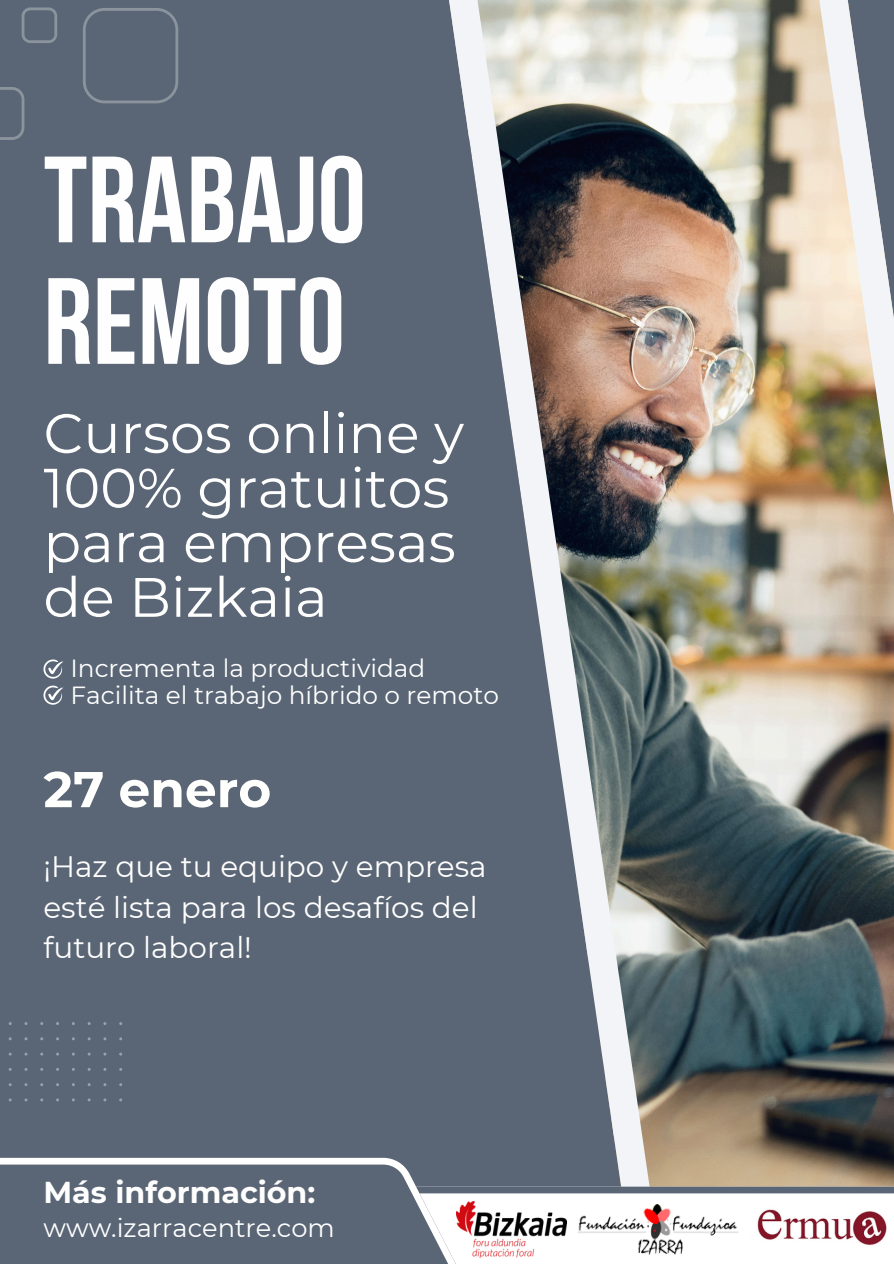
<style>
.page{position:relative;width:894px;height:1264px;background:#fff}
.page>*{position:absolute;margin:0;border:0;box-sizing:border-box;transform-origin:0 0}
.t1{font:122.4px/121.5px "Bebas Neue Cyrillic";color:#fffefe}
.t2{font:55.35px/54.6px "Montserrat";color:#fffefe}
.t3{font:700 50.25px "Montserrat";color:#fffffe}
.t4{font:700 30.15px "Montserrat";color:#fffefe}
.t5{font:29.55px/40.7px "Montserrat";color:#fffefe}
.t6{font:25.65px "Montserrat";color:#fff}
.t7{font:24.75px "Montserrat";color:#fff}
</style>
<div class="page">
<div style="left:0;top:0;width:893px;height:1263px;background:#5a6675"></div>
<img style="left:449px;top:0;width:444px;height:1186px">
<svg style="left:461px;top:1186px;width:432px;height:77px"></svg>
<svg style="left:0;top:1157px;width:461px;height:106px"></svg>
<svg style="left:83px;top:8px;width:95px;height:95px"></svg>
<svg style="left:22px;top:7px;width:35px;height:36px"></svg>
<svg style="left:0;top:87px;width:24px;height:53px"></svg>
<svg style="left:8px;top:1022px;width:114px;height:79px"></svg>
<img style="left:577px;top:1204px;width:161px;height:49px">
<img style="left:456px;top:1201px;width:110px;height:56px">
<img style="left:750px;top:1201px;width:137px;height:55px">
<svg style="left:43px;top:685px;width:21px;height:19px"></svg>
<svg style="left:43px;top:659px;width:21px;height:19px"></svg>
<h3 class="t1" style="left:43px;top:151px;width:324px">TRABAJO<br>REMOTO</h3>
<h2 class="t2" style="left:43px;top:406px;width:422px">Cursos online y<br>100% gratuitos para empresas de Bizkaia</h2>
<p class="t7" style="left:70px;top:653px;width:356px">Incrementa la productividad</p>
<h1 class="t7" style="left:70px;top:679px;width:430px">Facilita el trabajo híbrido o remoto</h1>
<p class="t3" style="left:43px;top:758px;width:229px">27 enero</p>
<p class="t5" style="left:43px;top:846px;width:444px">¡Haz que tu equipo y empresa esté lista para los desafíos del futuro laboral!</p>
<p class="t4" style="left:43px;top:1173px;width:273px">Más información:</p>
<p class="t6" style="left:43px;top:1212px;width:293px">www.izarracentre.com</p>
</div>
